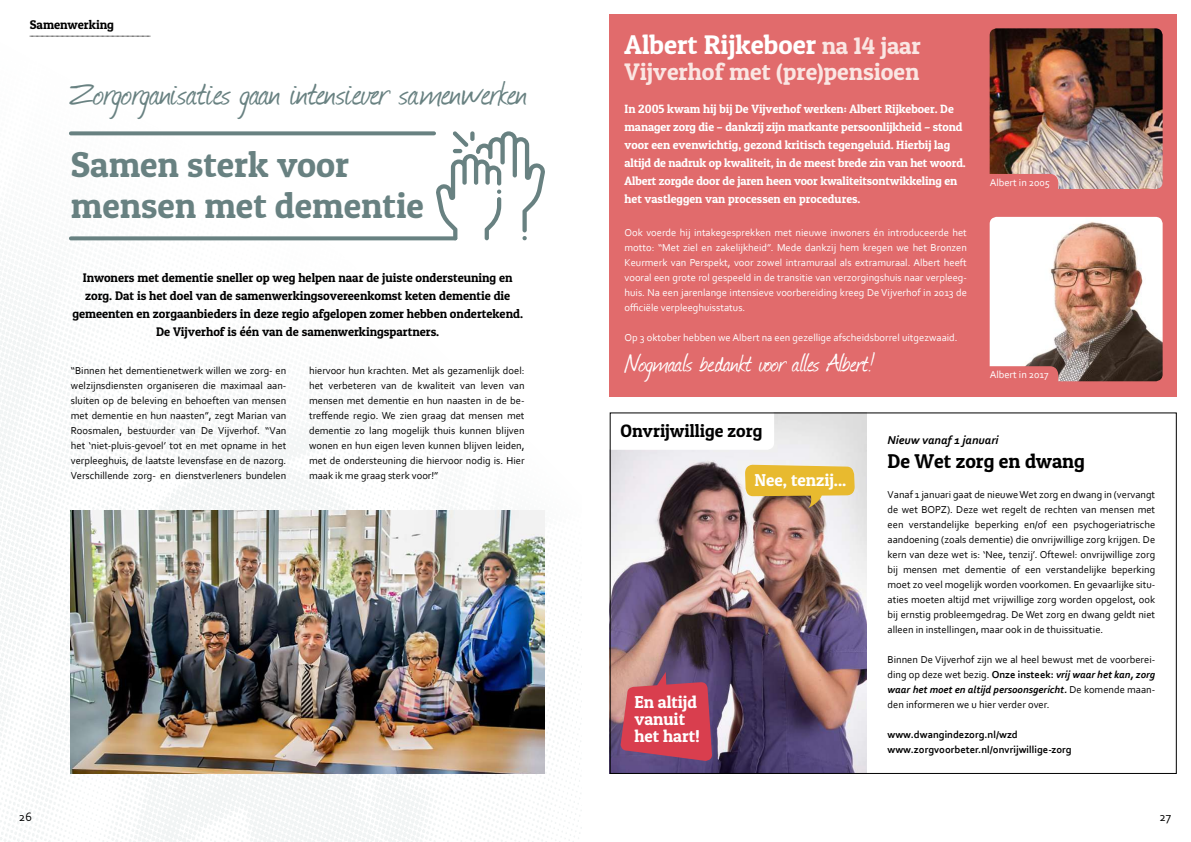
<style>
.page{position:relative;width:1191px;height:842px;background:#fff}
.page>*{position:absolute;margin:0;border:0;box-sizing:border-box;transform-origin:0 0}
.t1{font:42px "Journal";letter-spacing:-.015em;color:#688181}
.t2{font:36px/41px "Patua One";color:#688181}
.t3{font:30px "Journal";color:#fff}
.t4{font:27px "Patua One";color:#fff}
.t5{font:24px "Patua One";color:#fae6e3}
.t6{font:20px "Patua One";color:#000}
.t7{font:18px "Patua One";color:#000}
.t8{font:17.3px/17.3px "Patua One";color:#fff}
.t9{font:12.7px "Patua One";color:#000}
.t10{font:12.7px "Corbel";color:#000}
.t11{font:12.5px/18px "Patua One";color:#000;text-align:center}
.t12{font:12px/18px "Patua One";letter-spacing:-.01em;color:#fff}
.t13{font:italic 700 12px "Corbel";color:#000}
.t14{font:10.5px/15px "Corbel";color:#000;text-align:justify}
.t15{font:10.5px/15px "Corbel";color:#fff;text-align:justify}
.t16{font:700 10.5px/15px "Corbel";color:#000}
.s1{font-size:24px;color:#fae6e3}
.s2{font-weight:700}
.s3{font-weight:700;font-style:italic}
</style>
<div class="page">
<img style="left:0;top:35px;width:581px;height:807px">
<svg style="left:30px;top:36px;width:120px;height:1px"></svg>
<img style="left:611px;top:414px;width:255px;height:358px">
<div style="left:609px;top:14px;width:567px;height:383px;background:#e16b6c"></div>
<img style="left:71px;top:510px;width:474px;height:264px">
<img style="left:989px;top:217px;width:173px;height:164px">
<img style="left:989px;top:28px;width:173px;height:161px">
<div style="left:981px;top:174px;width:77px;height:22px;background:#e16b6c;border-radius:9px"></div>
<div style="left:981px;top:366px;width:77px;height:22px;background:#e16b6c;border-radius:9px"></div>
<div style="left:604px;top:407px;width:170px;height:43px;background:#fff;border-radius:7px"></div>
<svg style="left:620px;top:672px;width:92px;height:89px;background:#c4495c"></svg>
<svg style="left:745px;top:465px;width:109px;height:43px;background:#dbb551"></svg>
<svg style="left:71px;top:131px;width:363px;height:4px"></svg>
<svg style="left:71px;top:236px;width:365px;height:4px"></svg>
<svg style="left:436px;top:131px;width:109px;height:109px"></svg>
<svg style="left:470px;top:131px;width:4px;height:10px"></svg>
<p class="t9" style="left:30px;top:17px;width:86px">Samenwerking</p>
<h1 class="t1" style="left:71px;top:64px;width:458px">Zorgorganisaties gaan intensiever samenwerken</h1>
<h2 class="t2" style="left:71px;top:143px;width:354px">Samen sterk voor mensen met dementie</h2>
<p class="t11" style="left:72px;top:268px;width:452px">Inwoners met dementie sneller op weg helpen naar de juiste ondersteuning en zorg. Dat is het doel van de samenwerkingsovereenkomst keten dementie die gemeenten en zorgaanbieders in deze regio afgelopen zomer hebben ondertekend.<br>De Vijverhof is één van de samenwerkingspartners.</p>
<p class="t14" style="left:71px;top:363px;width:217px">“Binnen het dementienetwerk willen we zorg- en welzijnsdiensten organiseren die maximaal aan&shy;sluiten op de beleving en behoeften van mensen met dementie en hun naasten”, zegt Marian van Roosmalen, bestuurder van De Vijverhof. “Van het ‘niet-pluis-gevoel’ tot en met opname in het verpleeghuis, de laatste levensfase en de nazorg.<br>Verschillende zorg- en dienstverleners bundelen</p>
<p class="t14" style="left:309px;top:363px;width:217px">hiervoor hun krachten. Met als gezamenlijk doel: het verbeteren van de kwaliteit van leven van mensen met dementie en hun naasten in de be&shy;treffende regio. We zien graag dat mensen met dementie zo lang mogelijk thuis kunnen blijven wonen en hun eigen leven kunnen blijven leiden, met de ondersteuning die hiervoor nodig is. Hier maak ik me graag sterk voor!”</p>
<h3 class="t4" style="left:624px;top:28px;width:298px">Albert Rijkeboer <span class="s1">na 14 jaar</span></h3>
<h3 class="t5" style="left:624px;top:57px;width:296px">Vijverhof met (pre)pensioen</h3>
<p class="t12" style="left:624px;top:100px;width:343px">In 2005 kwam hij bij De Vijverhof werken: Albert Rijkeboer. De manager zorg die – dankzij zijn markante persoonlijkheid – stond voor een evenwichtig, gezond kritisch tegengeluid. Hierbij lag altijd de nadruk op kwaliteit, in de meest brede zin van het woord.<br>Albert zorgde door de jaren heen voor kwaliteitsontwikkeling en het vastleggen van processen en procedures.</p>
<p class="t15" style="left:624px;top:225px;width:344px">Ook voerde hij intakegesprekken met nieuwe inwoners én introduceerde het motto: “Met ziel en zakelijkheid”. Mede dankzij hem kregen we het Bronzen Keurmerk van Perspekt, voor zowel intramuraal als extramuraal. Albert heeft vooral een grote rol gespeeld in de transitie van verzorgingshuis naar verpleeg&shy;huis. Na een jarenlange intensieve voorbereiding kreeg De Vijverhof in 2013 de officiële verpleeghuisstatus.</p>
<p class="t15" style="left:624px;top:330px;width:334px">Op 3 oktober hebben we Albert na een gezellige afscheidsborrel uitgezwaaid.</p>
<h3 class="t3" style="left:624px;top:342px;width:251px">Nogmaals bedankt voor alles Albert!</h3>
<p class="t15" style="left:989px;top:175px;width:62px">Albert in 2005</p>
<p class="t15" style="left:989px;top:367px;width:60px">Albert in 2017</p>
<h3 class="t7" style="left:620px;top:419px;width:143px">Onvrijwillige zorg</h3>
<h3 class="t8" style="left:754px;top:471px;width:93px">Nee, tenzij...</h3>
<h3 class="t8" style="left:634px;top:693px;width:67px">En altijd vanuit het hart!</h3>
<p class="t13" style="left:887px;top:433px;width:112px">Nieuw vanaf 1 januari</p>
<h3 class="t6" style="left:887px;top:449px;width:199px">De Wet zorg en dwang</h3>
<p class="t14" style="left:887px;top:487px;width:269px">Vanaf 1 januari gaat de nieuwe Wet zorg en dwang in (vervangt de wet BOPZ). Deze wet regelt de rechten van mensen met een verstandelijke beperking en/of een psychogeriatrische aandoening (zoals dementie) die onvrijwillige zorg krijgen. De kern van deze wet is: ‘Nee, tenzij’. Oftewel: onvrijwillige zorg bij mensen met dementie of een verstandelijke beperking moet zo veel mogelijk worden voorkomen. En gevaarlijke situ&shy;aties moeten altijd met vrijwillige zorg worden opgelost, ook bij ernstig probleemgedrag. De Wet zorg en dwang geldt niet alleen in instellingen, maar ook in de thuissituatie.</p>
<p class="t14" style="left:887px;top:652px;width:269px">Binnen De Vijverhof zijn we al heel bewust met de voorberei&shy;ding op deze wet bezig. <span class="s2">Onze insteek:</span> <span class="s3">vrij waar het kan, zorg waar het moet en altijd persoonsgericht.</span> De komende maan&shy;den informeren we u hier verder over.</p>
<p class="t16" style="left:887px;top:727px;width:186px">www.dwangindezorg.nl/wzd www.zorgvoorbeter.nl/onvrijwillige-zorg</p>
<p class="t10" style="left:19px;top:809px;width:15px">26</p>
<p class="t10" style="left:1159px;top:809px;width:13px">27</p>
</div>
